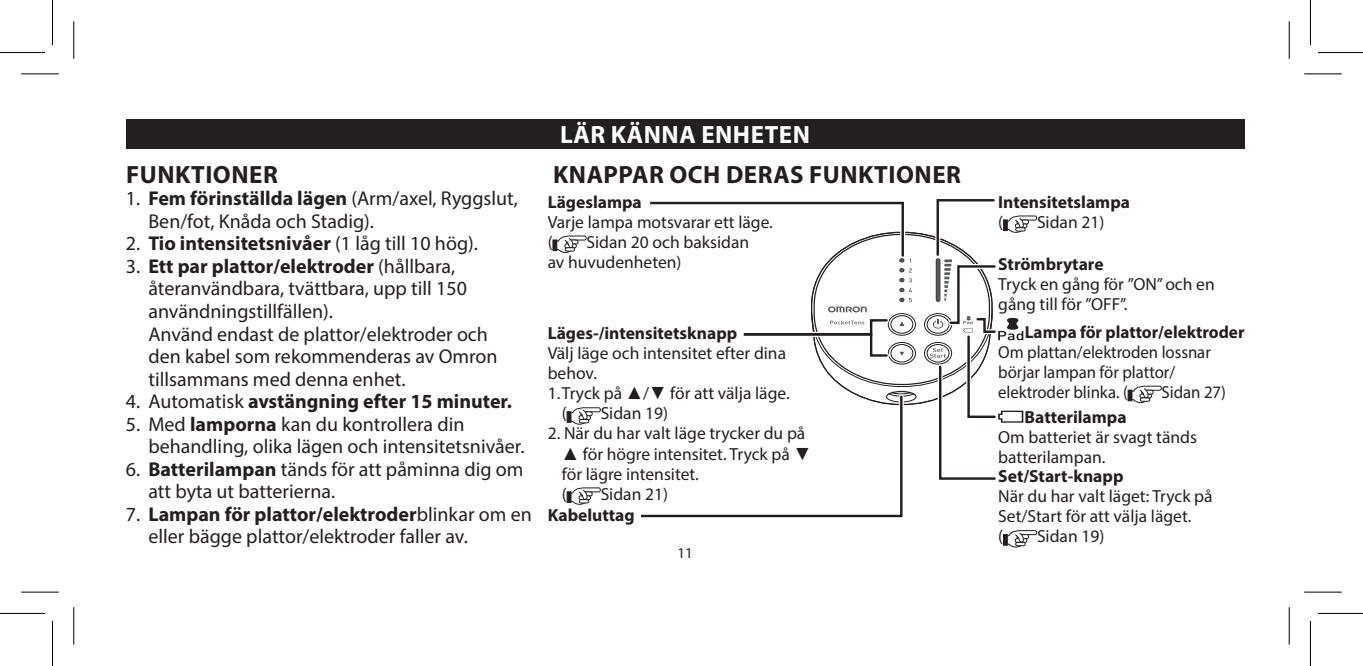
<style>
.page{position:relative;width:1363px;height:666px;background:#fff}
.page>*{position:absolute;margin:0;border:0;box-sizing:border-box;transform-origin:0 0}
.t1{font:700 25px "Myriad Pro";letter-spacing:.02em;color:#231f20}
.t2{font:700 25px "Myriad Pro";letter-spacing:.02em;color:#fff}
.t3{font:20px/22.5px "Myriad Pro";color:#231f20}
.t4{font:700 20px "Myriad Pro";color:#231f20}
.t5{font:17.5px/20px "Myriad Pro";color:#231f20}
.t6{font:700 17.5px "Myriad Pro";color:#231f20}
.t7{font:17.5px/20px "Myriad Pro";color:#231f20;scale:.96 1}
.t8{font:15px "Myriad Pro";color:#231f20}
.s1{font-weight:700}
.s2{font-weight:400}
.s3{font-family:"Times New Roman"}
</style>
<div class="page">
<div style="left:126px;top:119px;width:1118px;height:29px;background:#231f20"></div>
<svg style="left:555px;top:235px;width:31px;height:17px"></svg>
<svg style="left:552px;top:239px;width:5px;height:12px"></svg>
<svg style="left:1005px;top:530px;width:32px;height:17px"></svg>
<hr style="left:1003px;top:533px;width:4px;height:12px;background:#231f20">
<svg style="left:1130px;top:385px;width:31px;height:17px"></svg>
<svg style="left:1127px;top:389px;width:5px;height:11px"></svg>
<svg style="left:641px;top:199px;width:396px;height:319px"></svg>
<div style="left:548px;top:326px;width:196px;height:13px;background:#fff"></div>
<svg style="left:569px;top:407px;width:31px;height:17px"></svg>
<hr style="left:567px;top:411px;width:4px;height:11px;background:#231f20">
<svg style="left:569px;top:487px;width:31px;height:17px"></svg>
<hr style="left:567px;top:491px;width:4px;height:11px;background:#231f20">
<hr style="left:21px;top:73px;width:38px;height:1px;background:#000">
<hr style="left:1304px;top:73px;width:37px;height:1px;background:#000">
<hr style="left:21px;top:591px;width:38px;height:1px;background:#000">
<hr style="left:1304px;top:591px;width:37px;height:1px;background:#000">
<hr style="left:73px;top:21px;width:1px;height:38px;background:#000">
<hr style="left:73px;top:606px;width:1px;height:38px;background:#000">
<hr style="left:1288px;top:21px;width:1px;height:38px;background:#000">
<hr style="left:1288px;top:606px;width:1px;height:38px;background:#000">
<hr style="left:0;top:52px;width:45px;height:1px;background:#000">
<hr style="left:1318px;top:52px;width:45px;height:1px;background:#000">
<hr style="left:0;top:612px;width:45px;height:1px;background:#000">
<hr style="left:1318px;top:612px;width:45px;height:1px;background:#000">
<hr style="left:52px;top:0;width:1px;height:45px;background:#000">
<hr style="left:52px;top:620px;width:1px;height:45px;background:#000">
<hr style="left:1310px;top:0;width:1px;height:45px;background:#000">
<hr style="left:1310px;top:620px;width:1px;height:45px;background:#000">
<p class="t1" style="left:126px;top:158px;width:153px">FUNKTIONER</p>
<p class="t3" style="left:148px;top:187px;width:371px;text-indent:-22px">1. <span class="s1">Fem förinställda lägen</span> (Arm/axel, Ryggslut,<br>Ben/fot, Knåda och Stadig).</p>
<p class="t4" style="left:126px;top:230px;width:354px"><span class="s2">2.</span> Tio intensitetsnivåer <span class="s2">(1 låg till 10 hög).</span></p>
<p class="t3" style="left:148px;top:254px;width:351px;text-indent:-22px">3. <span class="s1">Ett par plattor/elektroder</span> (hållbara, återanvändbara, tvättbara, upp till 150 användningstillfällen).<br>Använd endast de plattor/elektroder och den kabel som rekommenderas av Omron tillsammans med denna enhet.</p>
<p class="t4" style="left:126px;top:388px;width:388px"><span class="s2">4. Automatisk</span> avstängning efter 15 minuter.</p>
<p class="t3" style="left:148px;top:412px;width:378px;text-indent:-22px">5. Med <span class="s1">lamporna</span> kan du kontrollera din behandling, olika lägen och intensitetsnivåer.</p>
<p class="t3" style="left:148px;top:457px;width:376px;text-indent:-22px">6. <span class="s1">Batterilampan</span> tänds för att påminna dig om att byta ut batterierna.</p>
<p class="t3" style="left:148px;top:502px;width:385px;text-indent:-22px">7. <span class="s1">Lampan för plattor/elektroder</span>blinkar om en eller bägge plattor/elektroder faller av.</p>
<p class="t2" style="left:560px;top:118px;width:251px">LÄR KÄNNA ENHETEN</p>
<p class="t1" style="left:553px;top:158px;width:409px">KNAPPAR OCH DERAS FUNKTIONER</p>
<p class="t6" style="left:548px;top:190px;width:96px">Lägeslampa</p>
<p class="t5" style="left:548px;top:211px;width:227px">Varje lampa motsvarar ett läge. (</p>
<p class="t5" style="left:548px;top:231px;width:203px;text-indent:39px">Sidan 20 och baksidan av huvudenheten)</p>
<p class="t6" style="left:548px;top:322px;width:191px">Läges-/intensitetsknapp</p>
<p class="t5" style="left:548px;top:343px;width:240px">Välj läge och intensitet efter dina</p>
<p class="t5" style="left:548px;top:363px;width:51px">behov.</p>
<p class="t5" style="left:548px;top:383px;width:243px">1.Tryck på <span class="s3">▲</span>/<span class="s3">▼</span> för att välja läge.</p>
<p class="t5" style="left:562px;top:403px;width:6px">(</p>
<p class="t5" style="left:600px;top:403px;width:69px">Sidan 19)</p>
<p class="t5" style="left:548px;top:423px;width:259px">2. När du har valt läge trycker du på</p>
<p class="t5" style="left:562px;top:443px;width:251px"><span class="s3">▲</span> för högre intensitet. Tryck på <span class="s3">▼ </span>för lägre intensitet.<br>(</p>
<p class="t5" style="left:600px;top:483px;width:69px">Sidan 21)</p>
<p class="t6" style="left:548px;top:503px;width:89px">Kabeluttag</p>
<p class="t8" style="left:677px;top:543px;width:17px">11</p>
<p class="t6" style="left:998px;top:190px;width:133px">Intensitetslampa</p>
<p class="t5" style="left:998px;top:211px;width:6px">(</p>
<p class="t5" style="left:1037px;top:211px;width:69px">Sidan 21)</p>
<p class="t6" style="left:998px;top:252px;width:107px">Strömbrytare</p>
<p class="t5" style="left:998px;top:274px;width:218px">Tryck en gång för ”ON” och en gång till för ”OFF”.</p>
<p class="t6" style="left:1024px;top:320px;width:221px">Lampa för plattor/elektroder</p>
<p class="t7" style="left:998px;top:341px;width:223px">Om plattan/elektroden lossnar börjar lampan för plattor/ elektroder blinka. (</p>
<p class="t7" style="left:1161px;top:381px;width:68px">Sidan 27)</p>
<p class="t6" style="left:1024px;top:405px;width:103px">Batterilampa</p>
<p class="t5" style="left:998px;top:426px;width:200px">Om batteriet är svagt tänds batterilampan.</p>
<p class="t6" style="left:998px;top:464px;width:127px">Set/Start-knapp</p>
<p class="t5" style="left:998px;top:485px;width:216px">När du har valt läget: Tryck på<br>Set/Start för att välja läget.<br>(</p>
<p class="t5" style="left:1037px;top:525px;width:69px">Sidan 19)</p>
</div>
